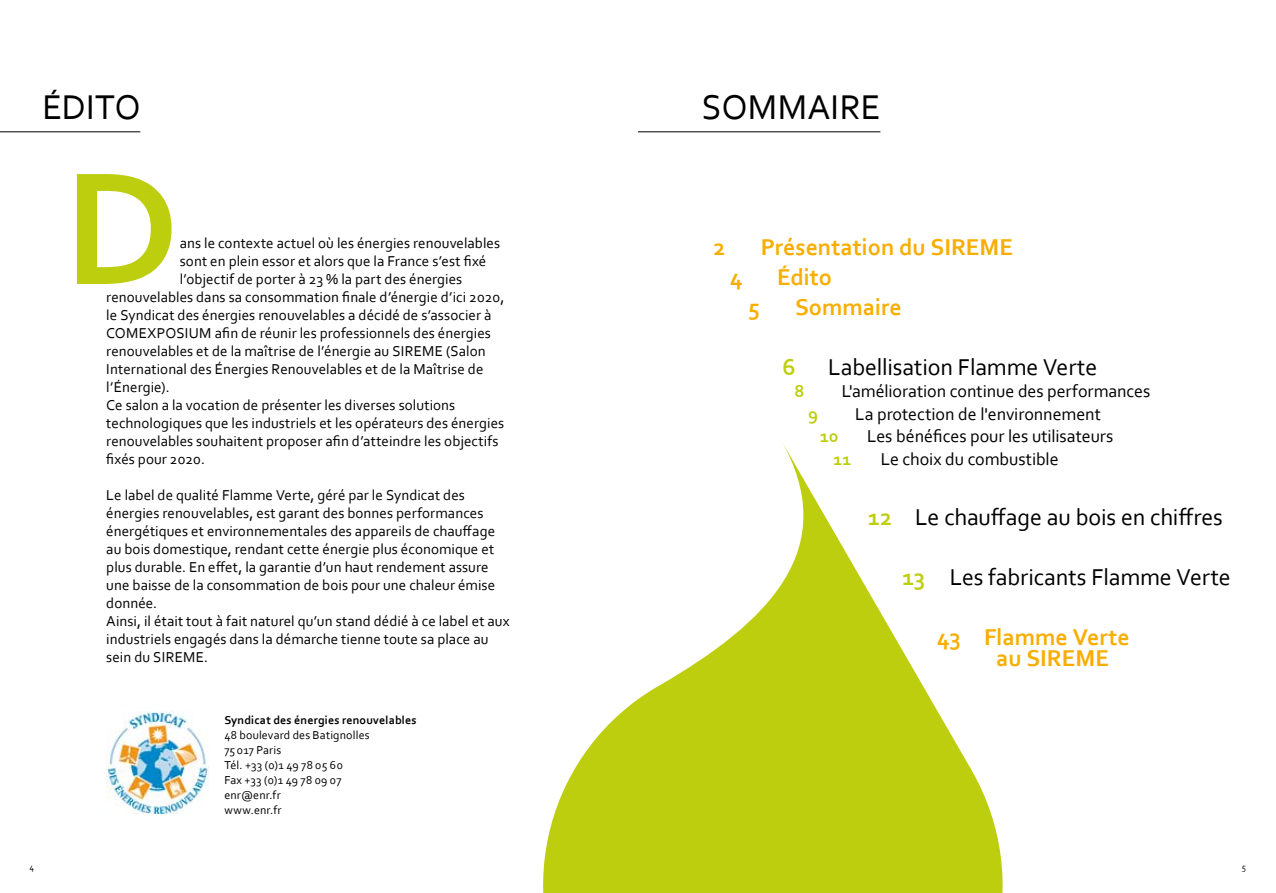
<style>
.page{position:relative;width:1276px;height:893px;background:#fff}
.page>*{position:absolute;margin:0;border:0;box-sizing:border-box;transform-origin:0 0}
.t1{font:700 168.3px "Corbel";color:#bdce0e}
.t2{font:36px "Corbel";color:#000}
.t3{font:24px "Corbel";letter-spacing:-.005em;color:#000}
.t4{font:700 24px/21px "Corbel";letter-spacing:-.005em;color:#f8ae00;text-align:center}
.t5{font:700 24px "Corbel";color:#bdce0e}
.t6{font:18px "Corbel";letter-spacing:-.005em;color:#000}
.t7{font:700 18px/22.5px "Corbel";color:#bdce0e}
.t8{font:15px/18px "Corbel";letter-spacing:.005em;color:#000}
.t9{font:12px/15px "Corbel";letter-spacing:.01em;color:#000}
.t10{font:700 12px "Corbel";letter-spacing:.015em;color:#000}
</style>
<div class="page">
<svg style="left:543px;top:444px;width:460px;height:449px"></svg>
<img style="left:106px;top:712px;width:102px;height:102px">
<hr style="left:0;top:132px;width:140px;height:1px;background:#000">
<hr style="left:638px;top:132px;width:242px;height:1px;background:#000">
<h2 class="t2" style="left:43px;top:85px;width:100px">ÉDITO</h2>
<h2 class="t2" style="left:702px;top:85px;width:180px">SOMMAIRE</h2>
<h1 class="t1" style="left:64px;top:124px;width:117px">D</h1>
<p class="t8" style="left:180px;top:234px;width:322px">ans le contexte actuel où les énergies renouvelables</p>
<p class="t8" style="left:180px;top:252px;width:308px">sont en plein essor et alors que la France s’est fixé</p>
<p class="t8" style="left:180px;top:270px;width:284px">l’objectif de porter à 23 % la part des énergies</p>
<p class="t8" style="left:106px;top:288px;width:399px">renouvelables dans sa consommation finale d’énergie d’ici 2020,</p>
<p class="t8" style="left:106px;top:306px;width:386px">le Syndicat des énergies renouvelables a décidé de s’associer à</p>
<p class="t8" style="left:106px;top:324px;width:386px">COMEXPOSIUM afin de réunir les professionnels des énergies</p>
<p class="t8" style="left:106px;top:342px;width:381px">renouvelables et de la maîtrise de l’énergie au SIREME (Salon</p>
<p class="t8" style="left:106px;top:360px;width:379px">International des Énergies Renouvelables et de la Maîtrise de</p>
<p class="t8" style="left:106px;top:378px;width:65px">l’Énergie).</p>
<p class="t8" style="left:106px;top:396px;width:350px">Ce salon a la vocation de présenter les diverses solutions</p>
<p class="t8" style="left:106px;top:414px;width:399px">technologiques que les industriels et les opérateurs des énergies</p>
<p class="t8" style="left:106px;top:432px;width:394px">renouvelables souhaitent proposer afin d’atteindre les objectifs</p>
<p class="t8" style="left:106px;top:450px;width:100px">fixés pour 2020.</p>
<p class="t8" style="left:106px;top:486px;width:405px">Le label de qualité Flamme Verte, géré par le Syndicat des énergies renouvelables, est garant des bonnes performances énergétiques et environnementales des appareils de chauffage au bois domestique, rendant cette énergie plus économique et plus durable. En effet, la garantie d’un haut rendement assure une baisse de la consommation de bois pour une chaleur émise donnée.<br>Ainsi, il était tout à fait naturel qu’un stand dédié à ce label et aux industriels engagés dans la démarche tienne toute sa place au sein du SIREME.</p>
<p class="t10" style="left:224px;top:712px;width:194px">Syndicat des énergies renouvelables</p>
<p class="t9" style="left:224px;top:727px;width:147px">48 boulevard des Batignolles<br>75017 Paris<br>Tél. +33 (0)1 49 78 05 60<br>Fax +33 (0)1 49 78 09 07 enr@enr.fr<br>www.enr.fr</p>
<h3 class="t4" style="left:760px;top:236px;width:254px">Présentation du SIREME</h3>
<h3 class="t4" style="left:777px;top:266px;width:56px">Édito</h3>
<h3 class="t4" style="left:795px;top:296px;width:108px">Sommaire</h3>
<h3 class="t4" style="left:713px;top:236px;width:13px">2</h3>
<h3 class="t4" style="left:730px;top:266px;width:14px">4</h3>
<h3 class="t4" style="left:748px;top:296px;width:13px">5</h3>
<h3 class="t3" style="left:828px;top:352px;width:271px">Labellisation Flamme Verte</h3>
<p class="t6" style="left:841px;top:380px;width:310px">L'amélioration continue des performances</p>
<p class="t6" style="left:855px;top:403px;width:247px">La protection de l'environnement</p>
<p class="t6" style="left:867px;top:425px;width:248px">Les bénéfices pour les utilisateurs</p>
<p class="t6" style="left:880px;top:448px;width:179px">Le choix du combustible</p>
<h3 class="t5" style="left:782px;top:352px;width:15px">6</h3>
<p class="t7" style="left:794px;top:380px;width:12px">8</p>
<p class="t7" style="left:808px;top:402px;width:11px">9</p>
<p class="t7" style="left:833px;top:425px;width:19px;text-indent:-14px">10<br>11</p>
<h3 class="t5" style="left:868px;top:502px;width:26px">12</h3>
<h3 class="t3" style="left:915px;top:502px;width:309px">Le chauffage au bois en chiffres</h3>
<h3 class="t3" style="left:949px;top:562px;width:282px">Les fabricants Flamme Verte</h3>
<h3 class="t5" style="left:902px;top:562px;width:24px">13</h3>
<h3 class="t4" style="left:937px;top:626px;width:25px">43</h3>
<h3 class="t4" style="left:984px;top:626px;width:147px">Flamme Verte au SIREME</h3>
</div>
